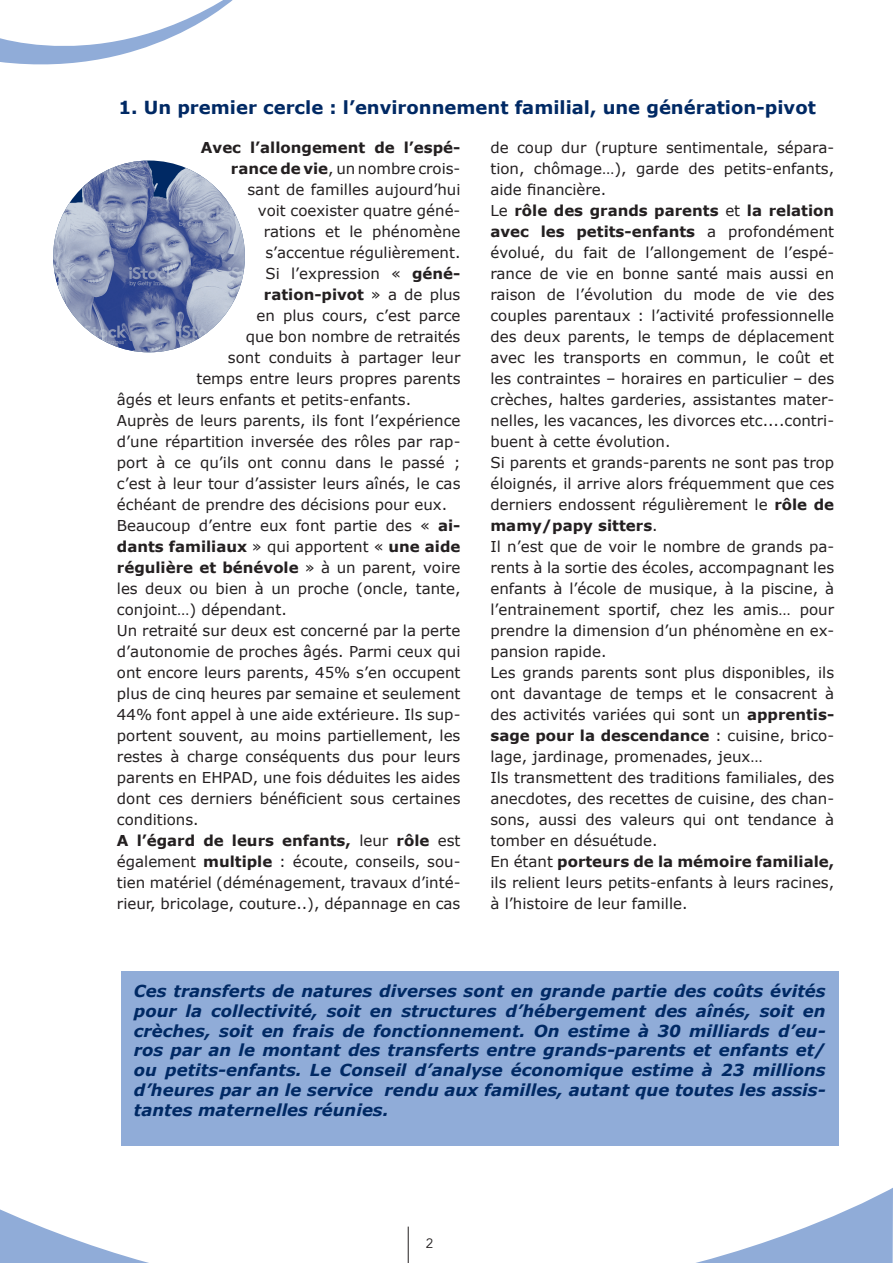
<style>
.page{position:relative;width:893px;height:1263px;background:#fff}
.page>*{position:absolute;margin:0;border:0;box-sizing:border-box;transform-origin:0 0}
.t1{font:700 18px "Verdana";color:#002964}
.t2{font:italic 700 16.5px/19.8px "Verdana";color:#002964;text-align:justify}
.t3{font:15px/21px "Verdana";color:#231f20}
.t4{font:700 15px "Verdana";color:#231f20}
.t5{font:13.5px "Avenir LT";color:#231f20}
.s1{font-weight:700}
.s2{font-weight:400}
</style>
<div class="page">
<svg style="left:0;top:0;width:233px;height:65px"></svg>
<svg style="left:0;top:1187px;width:893px;height:76px"></svg>
<div style="left:121px;top:972px;width:717px;height:174px;background:#90acd8"></div>
<img style="left:53px;top:161px;width:192px;height:191px;border-radius:96px">
<p class="t1" style="left:118px;top:95px;width:699px">1. Un premier cercle : l’environnement familial, une génération-pivot</p>
<p class="t4" style="left:201px;top:137px;width:261px">Avec l’allongement de l’espé-</p>
<p class="t3" style="left:231px;top:158px;width:231px"><span class="s1">rance de vie</span>, un nombre crois-</p>
<p class="t3" style="left:247px;top:179px;width:215px">sant de familles aujourd’hui</p>
<p class="t3" style="left:258px;top:200px;width:204px">voit coexister quatre géné-</p>
<p class="t3" style="left:264px;top:221px;width:198px">rations et le phénomène</p>
<p class="t3" style="left:265px;top:242px;width:197px">s’accentue régulièrement.</p>
<p class="t3" style="left:265px;top:263px;width:196px">Si l’expression « <span class="s1">géné-</span></p>
<p class="t4" style="left:264px;top:284px;width:198px">ration-pivot <span class="s2">» a de plus</span></p>
<p class="t3" style="left:256px;top:305px;width:206px">en plus cours, c’est parce</p>
<p class="t3" style="left:246px;top:326px;width:216px">que bon nombre de retraités</p>
<p class="t3" style="left:228px;top:347px;width:234px">sont conduits à partager leur</p>
<p class="t3" style="left:196px;top:368px;width:266px">temps entre leurs propres parents</p>
<p class="t3" style="left:117px;top:389px;width:296px">âgés et leurs enfants et petits-enfants.</p>
<p class="t3" style="left:117px;top:410px;width:345px">Auprès de leurs parents, ils font l’expérience</p>
<p class="t3" style="left:117px;top:431px;width:345px">d’une répartition inversée des rôles par rap-</p>
<p class="t3" style="left:117px;top:452px;width:345px">port à ce qu’ils ont connu dans le passé ;</p>
<p class="t3" style="left:117px;top:473px;width:345px">c’est à leur tour d’assister leurs aînés, le cas</p>
<p class="t3" style="left:117px;top:494px;width:332px">échéant de prendre des décisions pour eux.</p>
<p class="t3" style="left:117px;top:515px;width:345px">Beaucoup d’entre eux font partie des « <span class="s1">ai-</span></p>
<p class="t4" style="left:117px;top:536px;width:345px">dants familiaux <span class="s2">» qui apportent «</span> une aide</p>
<p class="t4" style="left:117px;top:557px;width:345px">régulière et bénévole <span class="s2">» à un parent, voire</span></p>
<p class="t3" style="left:117px;top:578px;width:345px">les deux ou bien à un proche (oncle, tante,</p>
<p class="t3" style="left:117px;top:599px;width:171px">conjoint…) dépendant.</p>
<p class="t3" style="left:117px;top:620px;width:345px">Un retraité sur deux est concerné par la perte</p>
<p class="t3" style="left:117px;top:641px;width:345px">d’autonomie de proches âgés. Parmi ceux qui</p>
<p class="t3" style="left:117px;top:662px;width:345px">ont encore leurs parents, 45% s’en occupent</p>
<p class="t3" style="left:117px;top:683px;width:345px">plus de cinq heures par semaine et seulement</p>
<p class="t3" style="left:117px;top:704px;width:345px">44% font appel à une aide extérieure. Ils sup-</p>
<p class="t3" style="left:117px;top:725px;width:345px">portent souvent, au moins partiellement, les</p>
<p class="t3" style="left:117px;top:746px;width:345px">restes à charge conséquents dus pour leurs</p>
<p class="t3" style="left:117px;top:767px;width:345px">parents en EHPAD, une fois déduites les aides</p>
<p class="t3" style="left:117px;top:788px;width:345px">dont ces derniers bénéficient sous certaines</p>
<p class="t3" style="left:117px;top:809px;width:83px">conditions.</p>
<p class="t4" style="left:117px;top:830px;width:345px">A l’égard de leurs enfants, <span class="s2">leur</span> rôle <span class="s2">est</span></p>
<p class="t3" style="left:117px;top:851px;width:345px">également <span class="s1">multiple</span> : écoute, conseils, sou-</p>
<p class="t3" style="left:117px;top:872px;width:345px">tien matériel (déménagement, travaux d’inté-</p>
<p class="t3" style="left:117px;top:893px;width:345px">rieur, bricolage, couture..), dépannage en cas</p>
<p class="t3" style="left:490px;top:137px;width:345px">de coup dur (rupture sentimentale, sépara&shy;tion, chômage…), garde des petits-enfants, aide financière.<br>Le <span class="s1">rôle des grands parents</span> et <span class="s1">la relation avec les petits-enfants</span> a profondément évolué, du fait de l’allongement de l’espé&shy;rance de vie en bonne santé mais aussi en raison de l’évolution du mode de vie des couples parentaux : l’activité professionnelle des deux parents, le temps de déplacement avec les transports en commun, le coût et les contraintes – horaires en particulier – des crèches, haltes garderies, assistantes mater&shy;nelles, les vacances, les divorces etc....contri&shy;buent à cette évolution.<br>Si parents et grands-parents ne sont pas trop éloignés, il arrive alors fréquemment que ces derniers endossent régulièrement le <span class="s1">rôle de mamy/papy sitters</span>.<br>Il n’est que de voir le nombre de grands pa&shy;rents à la sortie des écoles, accompagnant les enfants à l’école de musique, à la piscine, à l’entrainement sportif, chez les amis… pour prendre la dimension d’un phénomène en ex&shy;pansion rapide.<br>Les grands parents sont plus disponibles, ils ont davantage de temps et le consacrent à des activités variées qui sont un <span class="s1">apprentis&shy;sage pour la descendance</span> : cuisine, brico&shy;lage, jardinage, promenades, jeux…<br>Ils transmettent des traditions familiales, des anecdotes, des recettes de cuisine, des chan&shy;sons, aussi des valeurs qui ont tendance à tomber en désuétude.<br>En étant <span class="s1">porteurs de la mémoire familiale, </span>ils relient leurs petits-enfants à leurs racines, à l’histoire de leur famille.</p>
<p class="t2" style="left:134px;top:981px;width:693px">Ces transferts de natures diverses sont en grande partie des coûts évités pour la collectivité, soit en structures d’hébergement des aînés, soit en crèches, soit en frais de fonctionnement. On estime à 30 milliards d’eu&shy;ros par an le montant des transferts entre grands-parents et enfants et/ ou petits-enfants. Le Conseil d’analyse économique estime à 23 millions d’heures par an le service rendu aux familles, autant que toutes les assis&shy;tantes maternelles réunies.</p>
<p class="t5" style="left:426px;top:1235px;width:9px">2</p>
</div>
